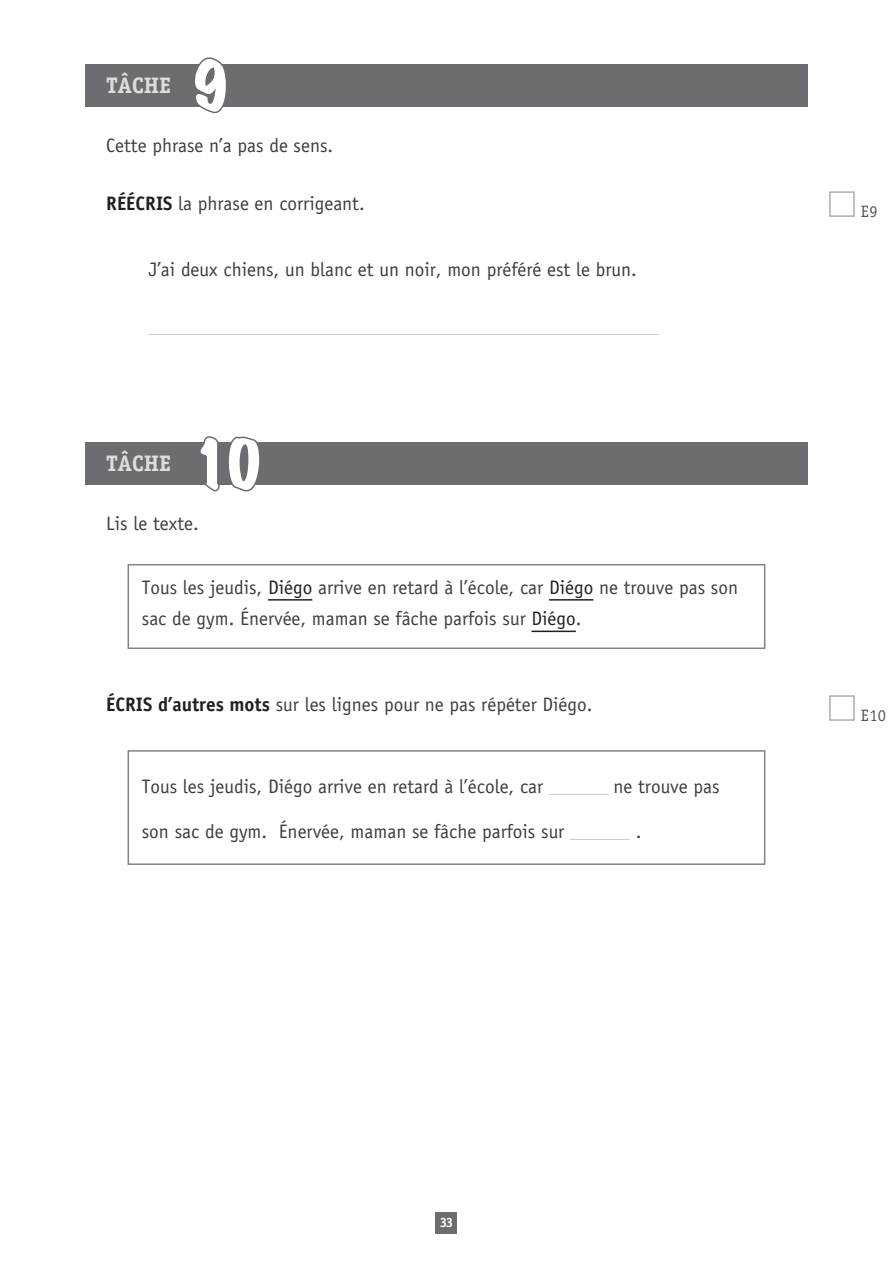
<style>
.page{position:relative;width:893px;height:1263px;background:#fff}
.page>*{position:absolute;margin:0;border:0;box-sizing:border-box;transform-origin:0 0}
.t1{font:expanded 60px "Marker Felt";color:#fff}
.t2{font:700 22.5px "Evalex Serif";color:#dcdddf}
.t3{font:19.5px/31.5px "Evalex Sans";color:#3e3e3f}
.t4{font:16.5px "Evalex Serif";color:#57585a}
.t5{font:15px "Evalex Sans";color:#bcbdc0}
.t6{font:700 13.5px "Evalex Serif";color:#fff}
.s1{font-weight:700;color:#231f20}
.s2{color:#231f20}
.s3{font-size:15px;color:#bcbdc0}
</style>
<div class="page">
<div style="left:85px;top:64px;width:723px;height:42px;background:#6c6d70"></div>
<svg style="left:192px;top:57px;width:37px;height:57px"></svg>
<div style="left:85px;top:442px;width:723px;height:43px;background:#6c6d70"></div>
<svg style="left:203px;top:436px;width:54px;height:56px"></svg>
<div style="left:128px;top:750px;width:637px;height:115px;border:2px solid #808285"></div>
<hr style="left:268px;top:599px;width:44px;height:2px;background:#231f20">
<hr style="left:549px;top:599px;width:44px;height:2px;background:#231f20">
<hr style="left:531px;top:631px;width:45px;height:1px;background:#231f20">
<div style="left:128px;top:564px;width:637px;height:85px;border:2px solid #808285"></div>
<div style="left:829px;top:191px;width:26px;height:26px;border:2px solid #adaeb2"></div>
<div style="left:829px;top:695px;width:26px;height:26px;border:2px solid #adaeb2"></div>
<div style="left:436px;top:1212px;width:21px;height:21px;background:#6c6d70"></div>
<p class="t2" style="left:106px;top:71px;width:67px">TâCHE</p>
<h1 class="t1" style="left:191px;top:39px;width:41px">9</h1>
<p class="t3" style="left:106px;top:129px;width:229px">Cette phrase n’a pas de sens.</p>
<p class="t3" style="left:106px;top:187px;width:260px"><span class="s1">RÉÉCRIS</span> la phrase en corrigeant.</p>
<p class="t3" style="left:149px;top:254px;width:489px">J’ai deux chiens, un blanc et un noir, mon préféré est le brun.</p>
<p class="t5" style="left:149px;top:319px;width:512px">____________________________________________________________________</p>
<p class="t2" style="left:106px;top:449px;width:67px">TâCHE</p>
<h1 class="t1" style="left:191px;top:417px;width:73px">10</h1>
<p class="t3" style="left:106px;top:508px;width:94px">Lis le texte.</p>
<p class="t3" style="left:142px;top:571px;width:598px">Tous les jeudis, <span class="s2">Diégo</span> arrive en retard à l’école, car <span class="s2">Diégo</span> ne trouve pas son sac de gym. Énervée, maman se fâche parfois sur <span class="s2">Diégo</span>.</p>
<p class="t3" style="left:106px;top:689px;width:488px"><span class="s1">ÉCRIS d’autres mots</span> sur les lignes pour ne pas répéter Diégo.</p>
<p class="t3" style="left:142px;top:770px;width:579px">Tous les jeudis, Diégo arrive en retard à l’école, car <span class="s3">________</span> ne trouve pas</p>
<p class="t3" style="left:142px;top:815px;width:501px">son sac de gym. Énervée, maman se fâche parfois sur <span class="s3">________</span> .</p>
<p class="t4" style="left:861px;top:202px;width:19px">E9</p>
<p class="t4" style="left:861px;top:705px;width:27px">E10</p>
<p class="t6" style="left:440px;top:1214px;width:15px">33</p>
</div>
